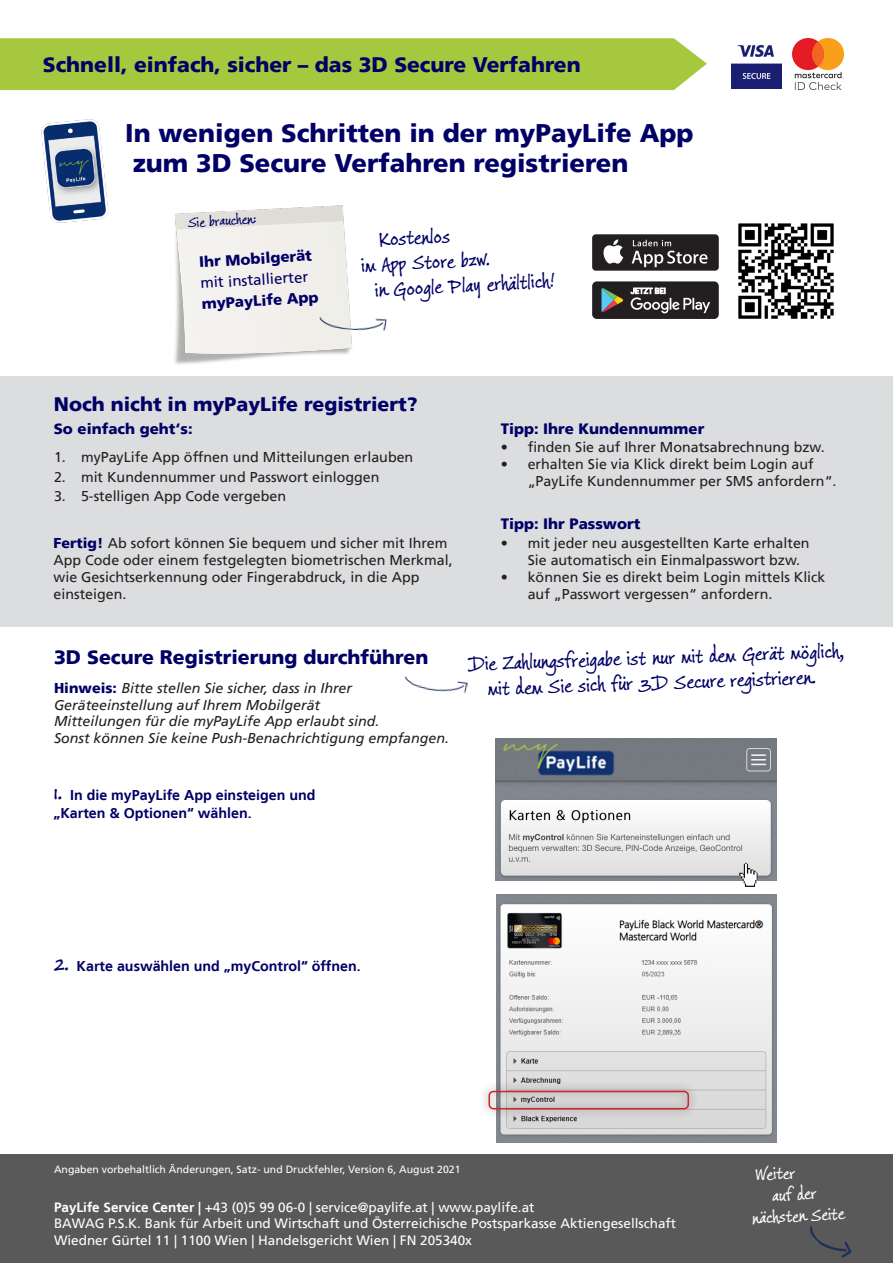
<style>
.page{position:relative;width:893px;height:1263px;background:#fff}
.page>*{position:absolute;margin:0;border:0;box-sizing:border-box;transform-origin:0 0}
.t1{font:900 25.5px/30px "Frutiger LT";color:#006}
.t2{font:21px/25.2px "Fords Folly";color:#006;text-align:center}
.t3{font:900 21px "Frutiger LT";color:#006}
.t4{font:900 19.5px "Frutiger LT";color:#006}
.t5{font:18px "Fords Folly";color:#fff}
.t6{font:900 15px "Frutiger LT";color:#006}
.t7{font:15px "Frutiger LT";color:#006}
.t8{font:15px "Fords Folly";color:#006}
.t9{font:14.25px/17.1px "Frutiger LT";color:#231f20}
.t10{font:italic 14.25px/16.5px "Frutiger LT";color:#231f20}
.t11{font:700 14.25px/18px "Frutiger LT";color:#006}
.t12{font:13.5px/16.2px "Frutiger LT";color:#fff}
.t13{font:10.5px "Frutiger LT";color:#fff}
.s1{font-weight:900;color:#006}
.s2{font-weight:900;font-style:normal;color:#006}
.s3{font-family:"Fords Folly";font-weight:400;font-size:24px}
.s4{font-weight:700}
</style>
<div class="page">
<img style="left:496px;top:739px;width:280px;height:141px">
<div style="left:0;top:1154px;width:893px;height:109px;background:#595959"></div>
<div style="left:0;top:376px;width:893px;height:251px;background:#dcdddf"></div>
<img style="left:174px;top:205px;width:179px;height:159px">
<img style="left:311px;top:296px;width:76px;height:49px">
<img style="left:731px;top:44px;width:50px;height:45px">
<div style="left:0;top:38px;width:707px;height:52px;background:#a5c83e"></div>
<img style="left:793px;top:38px;width:50px;height:51px">
<img style="left:41px;top:119px;width:67px;height:104px">
<img style="left:738px;top:223px;width:96px;height:96px">
<div style="left:592px;top:282px;width:127px;height:37px;background:#231f20;border-radius:5px"></div>
<svg style="left:601px;top:288px;width:22px;height:24px"></svg>
<svg style="left:631px;top:288px;width:79px;height:25px"></svg>
<div style="left:592px;top:234px;width:127px;height:37px;background:#231f20;border-radius:4px"></div>
<svg style="left:603px;top:239px;width:20px;height:25px"></svg>
<svg style="left:632px;top:240px;width:75px;height:27px"></svg>
<img style="left:496px;top:894px;width:280px;height:249px">
<div style="left:479px;top:1081px;width:219px;height:38px;background:#231f20;opacity:.75"></div>
<div style="left:488px;top:1091px;width:201px;height:18px;border:2px solid #d1232a;border-radius:4px"></div>
<img style="left:732px;top:860px;width:29px;height:27px">
<img style="left:809px;top:1226px;width:43px;height:32px">
<img style="left:405px;top:676px;width:63px;height:18px">
<h2 class="t3" style="left:43px;top:52px;width:539px">Schnell, einfach, sicher – das 3D Secure Verfahren</h2>
<h1 class="t1" style="left:133px;top:118px;width:562px;text-indent:-8px">In wenigen Schritten in der myPayLife App zum 3D Secure Verfahren registrieren</h1>
<p class="t8" style="left:187px;top:213px;width:70px;rotate:-4deg">Sie brauchen:</p>
<p class="t6" style="left:199px;top:254px;width:114px;rotate:-4deg">Ihr Mobilgerät</p>
<p class="t7" style="left:200px;top:275px;width:109px;rotate:-4deg">mit installierter</p>
<p class="t6" style="left:201px;top:295px;width:119px;rotate:-4deg">myPayLife App</p>
<h2 class="t2" style="left:378px;top:228px;width:73px;rotate:-3deg">Kostenlos</h2>
<h2 class="t2" style="left:361px;top:254px;width:131px;rotate:-3deg">im App Store bzw.</h2>
<h2 class="t2" style="left:374px;top:278px;width:182px;rotate:-3deg">in Google Play erhältlich!</h2>
<h3 class="t4" style="left:54px;top:392px;width:365px">Noch nicht in myPayLife registriert?</h3>
<p class="t6" style="left:54px;top:419px;width:140px">So einfach geht‘s:</p>
<p class="t9" style="left:54px;top:449px;width:361px">1. myPayLife App öffnen und Mitteilungen erlauben</p>
<p class="t9" style="left:54px;top:468px;width:327px">2. mit Kundennummer und Passwort einloggen</p>
<p class="t9" style="left:54px;top:488px;width:234px">3. 5-stelligen App Code vergeben</p>
<p class="t9" style="left:54px;top:534px;width:401px"><span class="s1">Fertig!</span> Ab sofort können Sie bequem und sicher mit Ihrem App Code oder einem festgelegten biometrischen Merkmal, wie Gesichtserkennung oder Fingerabdruck, in die App einsteigen.</p>
<h3 class="t4" style="left:54px;top:646px;width:376px">3D Secure Registrierung durchführen</h3>
<p class="t10" style="left:54px;top:680px;width:397px"><span class="s2">Hinweis:</span> Bitte stellen Sie sicher, dass in Ihrer Geräteeinstellung auf Ihrem Mobilgerät<br>Mitteilungen für die myPayLife App erlaubt sind.<br>Sonst können Sie keine Push-Benachrichtigung empfangen.</p>
<p class="t6" style="left:501px;top:419px;width:205px">Tipp: Ihre Kundennummer</p>
<p class="t9" style="left:501px;top:439px;width:325px">• finden Sie auf Ihrer Monatsabrechnung bzw.</p>
<p class="t9" style="left:528px;top:456px;width:310px;text-indent:-27px">• erhalten Sie via Klick direkt beim Login auf „PayLife Kundennummer per SMS anfordern“.</p>
<p class="t6" style="left:501px;top:515px;width:141px">Tipp: Ihr Passwort</p>
<p class="t9" style="left:528px;top:534px;width:283px;text-indent:-27px">• mit jeder neu ausgestellten Karte erhalten<br>Sie automatisch ein Einmalpasswort bzw.</p>
<p class="t9" style="left:528px;top:568px;width:299px;text-indent:-27px">• können Sie es direkt beim Login mittels Klick auf „Passwort vergessen“ anfordern.</p>
<h2 class="t2" style="left:468px;top:652px;width:377px;rotate:-2deg">Die Zahlungsfreigabe ist nur mit dem Gerät möglich, mit dem Sie sich für 3D Secure registrieren.</h2>
<p class="t11" style="left:54px;top:786px;width:263px"><span class="s3">1.</span> In die myPayLife App einsteigen und „Karten &amp; Optionen“ wählen.</p>
<p class="t11" style="left:54px;top:957px;width:308px"><span class="s3">2.</span> Karte auswählen und „myControl“ öffnen.</p>
<p class="t13" style="left:54px;top:1163px;width:408px">Angaben vorbehaltlich Änderungen, Satz- und Druckfehler, Version 6, August 2021</p>
<p class="t12" style="left:54px;top:1199px;width:623px"><span class="s4">PayLife Service Center |</span> +43 (0)5 99 06-0 | service@paylife.at | www.paylife.at<br>BAWAG P.S.K. Bank für Arbeit und Wirtschaft und Österreichische Postsparkasse Aktiengesellschaft<br>Wiedner Gürtel 11 | 1100 Wien | Handelsgericht Wien | FN 205340x</p>
<p class="t5" style="left:755px;top:1162px;width:41px;rotate:-3deg">Weiter</p>
<p class="t5" style="left:772px;top:1183px;width:46px;rotate:-3deg">auf der</p>
<p class="t5" style="left:752px;top:1206px;width:94px;rotate:-3deg">nächsten Seite</p>
</div>
